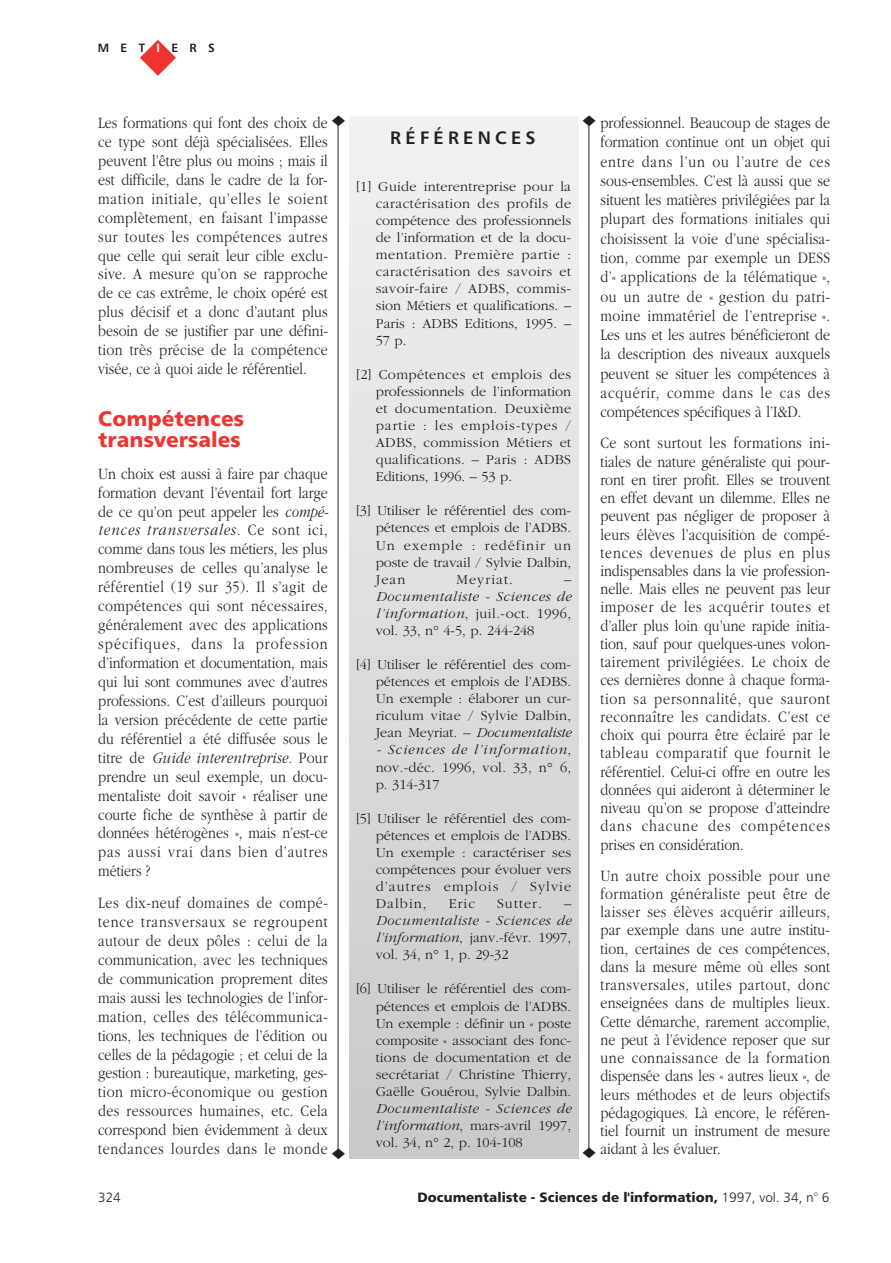
<style>
.page{position:relative;width:891px;height:1263px;background:#fff}
.page>*{position:absolute;margin:0;border:0;box-sizing:border-box;transform-origin:0 0}
.t1{font:21px/21.1px "Humanist 777 BT Black B";color:#ee3433}
.t2{font:18px "Humanist 777 BT Bold B";letter-spacing:.235em;color:#231f20}
.t3{font:300 16.5px/18.9px "Garamond";color:#231f20;text-align:justify;scale:.85 1}
.t4{font:300 14.25px/17.1px "Garamond";color:#231f20;text-align:justify}
.t5{font:italic 300 14.25px/17.1px "Garamond";letter-spacing:.04em;color:#231f20;text-align:justify}
.t6{font:300 14.25px "Garamond";letter-spacing:.075em;color:#231f20}
.t7{font:13.5px "Humanist 777 BT Black B";color:#231f20}
.t8{font:13.5px "Humanist 777 BT Light B";color:#231f20}
.t9{font:12px "Humanist 777 BT Bold B";letter-spacing:.95em;color:#231f20}
.s1{color:#fff}
.s2{font-style:italic}
.s3{font-style:normal}
.s4{font-family:"Humanist 777 BT Light B"}
</style>
<div class="page">
<svg style="left:140px;top:40px;width:36px;height:36px"></svg>
<div style="left:349px;top:116px;width:230px;height:1042px;background:linear-gradient(to bottom,#f1f2f2,#c7c9cb)"></div>
<hr style="left:589px;top:121px;width:1px;height:1035px;background:#231f20">
<hr style="left:338px;top:121px;width:1px;height:1035px;background:#231f20">
<svg style="left:588px;top:120px;width:2px;height:6px"></svg>
<svg style="left:588px;top:1148px;width:2px;height:9px"></svg>
<svg style="left:337px;top:120px;width:2px;height:6px"></svg>
<svg style="left:337px;top:1148px;width:2px;height:9px"></svg>
<p class="t9" style="left:98px;top:42px;width:119px">MET<span class="s1">I</span>ERS</p>
<p class="t3" style="left:98px;top:115px;width:272px">Les formations qui font des choix de ce type sont déjà spécialisées. Elles peuvent l’être plus ou moins ; mais il est difficile, dans le cadre de la for&shy;mation initiale, qu’elles le soient complètement, en faisant l’impasse sur toutes les compétences autres que celle qui serait leur cible exclu&shy;sive. A mesure qu’on se rapproche de ce cas extrême, le choix opéré est plus décisif et a donc d’autant plus besoin de se justifier par une défini&shy;tion très précise de la compétence visée, ce à quoi aide le référentiel.</p>
<p class="t1" style="left:98px;top:409px;width:147px">Compétences transversales</p>
<p class="t3" style="left:98px;top:465px;width:272px">Un choix est aussi à faire par chaque formation devant l’éventail fort large de ce qu’on peut appeler les <span class="s2">compé&shy;tences transversales.</span> Ce sont ici, comme dans tous les métiers, les plus nombreuses de celles qu’analyse le référentiel (19 sur 35). Il s’agit de compétences qui sont nécessaires, généralement avec des applications spécifiques, dans la profession d’information et documentation, mais qui lui sont communes avec d’autres professions. C’est d’ailleurs pourquoi la version précédente de cette partie du référentiel a été diffusée sous le titre de <span class="s2">Guide interentreprise.</span> Pour prendre un seul exemple, un docu&shy;mentaliste doit savoir « réaliser une courte fiche de synthèse à partir de données hétérogènes », mais n’est-ce pas aussi vrai dans bien d’autres métiers ?</p>
<p class="t3" style="left:98px;top:895px;width:272px">Les dix-neuf domaines de compé&shy;tence transversaux se regroupent autour de deux pôles : celui de la communication, avec les techniques de communication proprement dites mais aussi les technologies de l’infor&shy;mation, celles des télécommunica&shy;tions, les techniques de l’édition ou celles de la pédagogie ; et celui de la gestion : bureautique, marketing, ges&shy;tion micro-économique ou gestion des ressources humaines, etc. Cela correspond bien évidemment à deux tendances lourdes dans le monde</p>
<p class="t8" style="left:98px;top:1192px;width:24px">324</p>
<p class="t2" style="left:390px;top:130px;width:147px">RÉFÉRENCES</p>
<p class="t4" style="left:376px;top:179px;width:197px;text-indent:-19px">[1] Guide interentreprise pour la caractérisation des profils de compétence des professionnels de l’information et de la docu&shy;mentation. Première partie : caractérisation des savoirs et savoir-faire / ADBS, commis&shy;sion Métiers et qualifications. – Paris : ADBS Editions, 1995. – 57 p.</p>
<p class="t4" style="left:376px;top:367px;width:197px;text-indent:-19px">[2] Compétences et emplois des professionnels de l’information et documentation. Deuxième partie : les emplois-types / ADBS, commission Métiers et qualifications. – Paris : ADBS Editions, 1996. – 53 p.</p>
<p class="t4" style="left:376px;top:503px;width:197px;text-indent:-19px">[3] Utiliser le référentiel des com&shy;pétences et emplois de l’ADBS.<br>Un exemple : redéfinir un poste de travail / Sylvie Dalbin, Jean</p>
<p class="t6" style="left:457px;top:574px;width:58px">Meyriat.</p>
<p class="t4" style="left:564px;top:572px;width:9px">–</p>
<p class="t5" style="left:376px;top:589px;width:197px">Documentaliste - Sciences de l’information<span class="s3">, juil.-oct. 1996, vol. 33, n° 4-5, p. 244-248</span></p>
<p class="t4" style="left:376px;top:657px;width:197px;text-indent:-19px">[4] Utiliser le référentiel des com&shy;pétences et emplois de l’ADBS.<br>Un exemple : élaborer un cur&shy;riculum vitae / Sylvie Dalbin, Jean Meyriat. – <span class="s2">Documentaliste</span></p>
<p class="t4" style="left:376px;top:743px;width:197px"><span class="s2">- Sciences de l’information</span>, nov.-déc. 1996, vol. 33, n° 6, p. 314-317</p>
<p class="t4" style="left:376px;top:811px;width:197px;text-indent:-19px">[5] Utiliser le référentiel des com&shy;pétences et emplois de l’ADBS.<br>Un exemple : caractériser ses compétences pour évoluer vers d’autres emplois / Sylvie Dalbin,</p>
<p class="t4" style="left:449px;top:896px;width:28px">Eric</p>
<p class="t4" style="left:497px;top:896px;width:46px">Sutter.</p>
<p class="t4" style="left:564px;top:896px;width:9px">–</p>
<p class="t5" style="left:376px;top:913px;width:197px">Documentaliste - Sciences de l’information<span class="s3">, janv.-févr. 1997, vol. 34, n° 1, p. 29-32</span></p>
<p class="t4" style="left:376px;top:982px;width:197px;text-indent:-19px">[6] Utiliser le référentiel des com&shy;pétences et emplois de l’ADBS.<br>Un exemple : définir un « poste composite » associant des fonc&shy;tions de documentation et de secrétariat / Christine Thierry, Gaëlle Gouérou, Sylvie Dalbin.</p>
<p class="t5" style="left:376px;top:1101px;width:197px">Documentaliste - Sciences de l’information<span class="s3">, mars-avril 1997, vol. 34, n° 2, p. 104-108</span></p>
<p class="t3" style="left:600px;top:114px;width:272px;line-height:19.4px">professionnel. Beaucoup de stages de formation continue ont un objet qui entre dans l’un ou l’autre de ces sous-ensembles. C’est là aussi que se situent les matières privilégiées par la plupart des formations initiales qui choisissent la voie d’une spécialisa&shy;tion, comme par exemple un DESS d’« applications de la télématique », ou un autre de « gestion du patri&shy;moine immatériel de l’entreprise ».<br>Les uns et les autres bénéficieront de la description des niveaux auxquels peuvent se situer les compétences à acquérir, comme dans le cas des compétences spécifiques à l’I&amp;D.</p>
<p class="t3" style="left:600px;top:435px;width:272px;line-height:18.3px">Ce sont surtout les formations ini&shy;tiales de nature généraliste qui pour&shy;ront en tirer profit. Elles se trouvent en effet devant un dilemme. Elles ne peuvent pas négliger de proposer à leurs élèves l’acquisition de compé&shy;tences devenues de plus en plus indispensables dans la vie profession&shy;nelle. Mais elles ne peuvent pas leur imposer de les acquérir toutes et d’aller plus loin qu’une rapide initia&shy;tion, sauf pour quelques-unes volon&shy;tairement privilégiées. Le choix de ces dernières donne à chaque forma&shy;tion sa personnalité, que sauront reconnaître les candidats. C’est ce choix qui pourra être éclairé par le tableau comparatif que fournit le référentiel. Celui-ci offre en outre les données qui aideront à déterminer le niveau qu’on se propose d’atteindre dans chacune des compétences prises en considération.</p>
<p class="t3" style="left:600px;top:868px;width:272px;line-height:18.3px">Un autre choix possible pour une formation généraliste peut être de laisser ses élèves acquérir ailleurs, par exemple dans une autre institu&shy;tion, certaines de ces compétences, dans la mesure même où elles sont transversales, utiles partout, donc enseignées dans de multiples lieux.<br>Cette démarche, rarement accomplie, ne peut à l’évidence reposer que sur une connaissance de la formation dispensée dans les « autres lieux », de leurs méthodes et de leurs objectifs pédagogiques. Là encore, le référen&shy;tiel fournit un instrument de mesure aidant à les évaluer.</p>
<p class="t7" style="left:418px;top:1192px;width:414px">Documentaliste - Sciences de l'information, <span class="s4">1997, vol. 34, n° 6</span></p>
</div>
